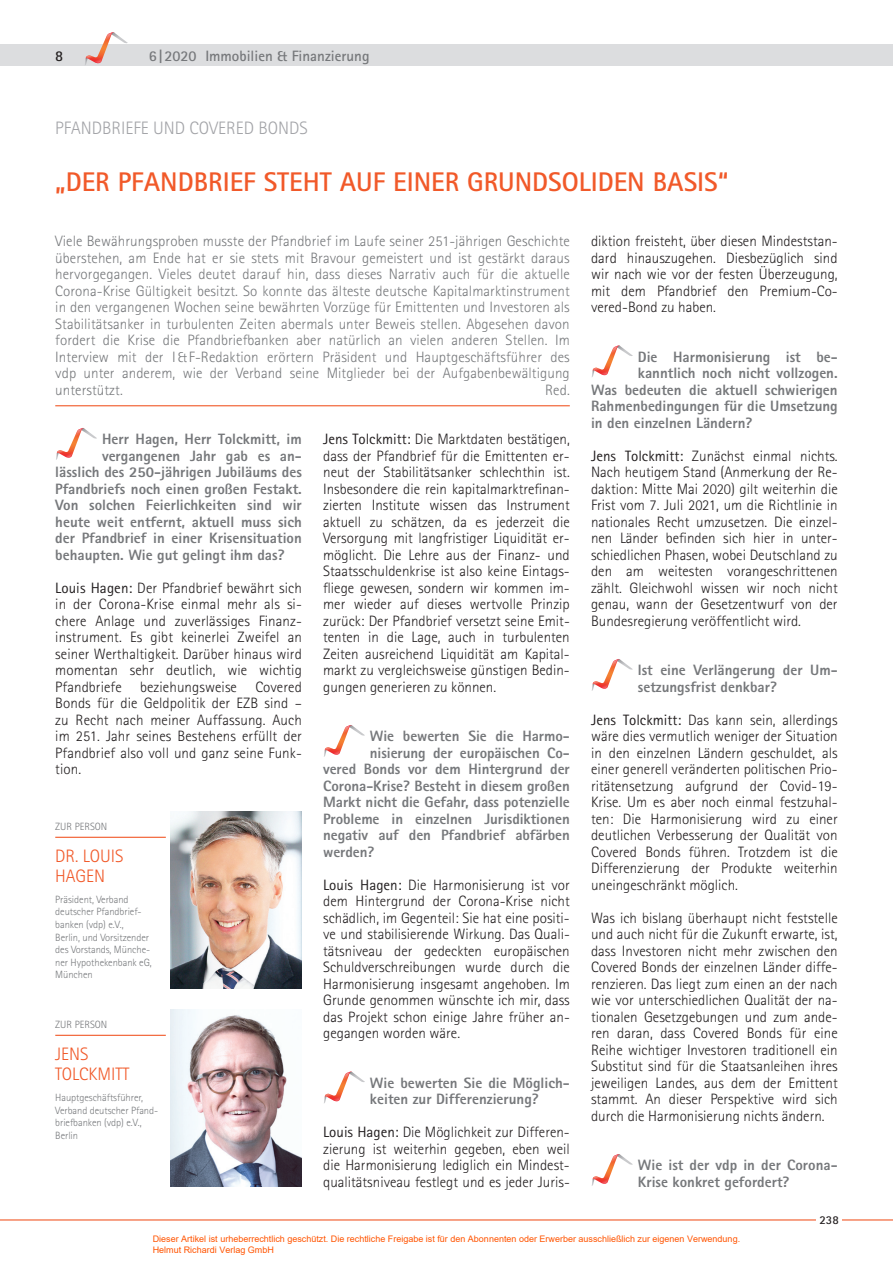
<style>
.page{position:relative;width:893px;height:1263px;background:#fff}
.page>*{position:absolute;margin:0;border:0;box-sizing:border-box;transform-origin:0 0}
.t1{font:700 27px "Rotis Sans Serif";color:#f15929}
.t2{font:300 18px "Rotis Sans Serif";color:#a3a4a8}
.t3{font:300 18px/20.2px "Rotis Sans Serif";color:#f15929}
.t4{font:300 15px/16.5px "Rotis Sans Serif";color:#231f20;text-align:justify}
.t5{font:800 15px/16.5px "Rotis Sans Serif";color:#76787b}
.t6{font:300 15px/16.5px "Rotis Sans Serif";letter-spacing:.005em;color:#76787b;text-align:justify}
.t7{font:700 15px "Rotis Sans Serif";color:#76787b}
.t8{font:700 15px "Rotis Sans Serif";color:#231f20}
.t9{font:700 12px "Rotis Sans Serif";color:#231f20}
.t10{font:300 10.5px/12.6px "Rotis Sans Serif";letter-spacing:-.005em;color:#76787b}
.t11{font:9px/10.8px "Arial";color:#ff5400}
.s1{font-weight:400}
</style>
<div class="page">
<div style="left:0;top:45px;width:893px;height:21px;background:#dcdddf"></div>
<svg style="left:85px;top:32px;width:43px;height:33px"></svg>
<hr style="left:0;top:1219px;width:893px;height:1px;background:#f15929">
<div style="left:816px;top:1214px;width:26px;height:13px;background:#fff"></div>
<hr style="left:55px;top:405px;width:515px;height:1px;background:#f15929">
<svg style="left:56px;top:428px;width:41px;height:32px"></svg>
<svg style="left:324px;top:725px;width:41px;height:32px"></svg>
<svg style="left:324px;top:1071px;width:41px;height:32px"></svg>
<svg style="left:592px;top:345px;width:41px;height:32px"></svg>
<svg style="left:592px;top:659px;width:41px;height:32px"></svg>
<svg style="left:592px;top:1154px;width:41px;height:32px"></svg>
<img style="left:170px;top:1010px;width:132px;height:176px">
<hr style="left:55px;top:1035px;width:111px;height:1px;background:#f15929">
<img style="left:170px;top:812px;width:132px;height:176px">
<hr style="left:55px;top:837px;width:111px;height:1px;background:#f15929">
<p class="t8" style="left:55px;top:46px;width:10px">8</p>
<p class="t7" style="left:149px;top:46px;width:222px">6|2020 Immobilien &amp; Finanzierung</p>
<p class="t2" style="left:55px;top:117px;width:254px">PFANDBRIEFE UND COVERED BONDS</p>
<h1 class="t1" style="left:55px;top:165px;width:674px">„DER PFANDBRIEF STEHT AUF EINER GRUNDSOLIDEN BASIS“</h1>
<p class="t6" style="left:55px;top:233px;width:516px">Viele Bewährungsproben musste der Pfandbrief im Laufe seiner 251-jährigen Geschichte überstehen, am Ende hat er sie stets mit Bravour gemeistert und ist gestärkt daraus hervorgegangen. Vieles deutet darauf hin, dass dieses Narrativ auch für die aktuelle Corona-Krise Gültigkeit besitzt. So konnte das älteste deutsche Kapitalmarktinstrument in den vergangenen Wochen seine bewährten Vorzüge für Emittenten und Investoren als Stabilitätsanker in turbulenten Zeiten abermals unter Beweis stellen. Abgesehen davon fordert die Krise die Pfandbriefbanken aber natürlich an vielen anderen Stellen. Im Interview mit der I&amp;F-Redaktion erörtern Präsident und Hauptgeschäftsführer des vdp unter anderem, wie der Verband seine Mitglieder bei der Aufgabenbewältigung unterstützt.</p>
<p class="t6" style="left:545px;top:381px;width:26px">Red.</p>
<p class="t5" style="left:102px;top:431px;width:201px">Herr Hagen, Herr Tolckmitt, im</p>
<p class="t5" style="left:102px;top:447px;width:201px">vergangenen Jahr gab es an-</p>
<p class="t5" style="left:55px;top:464px;width:248px">lässlich des 250-jährigen Jubiläums des</p>
<p class="t5" style="left:55px;top:480px;width:248px">Pfandbriefs noch einen großen Festakt.</p>
<p class="t5" style="left:55px;top:497px;width:248px">Von solchen Feierlichkeiten sind wir</p>
<p class="t5" style="left:55px;top:513px;width:248px">heute weit entfernt, aktuell muss sich</p>
<p class="t5" style="left:55px;top:530px;width:248px">der Pfandbrief in einer Krisensituation</p>
<p class="t5" style="left:55px;top:546px;width:231px">behaupten. Wie gut gelingt ihm das?</p>
<p class="t4" style="left:55px;top:579px;width:248px"><span class="s1">Louis Hagen:</span> Der Pfandbrief bewährt sich in der Corona-Krise einmal mehr als si&shy;chere Anlage und zuverlässiges Finanz&shy;instrument. Es gibt keinerlei Zweifel an seiner Werthaltigkeit. Darüber hinaus wird momentan sehr deutlich, wie wichtig Pfandbriefe beziehungsweise Covered Bonds für die Geldpolitik der EZB sind – zu Recht nach meiner Auffassung. Auch im 251. Jahr seines Bestehens erfüllt der Pfandbrief also voll und ganz seine Funk&shy;tion.</p>
<p class="t10" style="left:55px;top:820px;width:54px">ZUR PERSON</p>
<p class="t3" style="left:55px;top:845px;width:70px">DR. LOUIS<br>HAGEN</p>
<p class="t10" style="left:55px;top:893px;width:98px">Präsident, Verband deutscher Pfandbrief&shy;banken (vdp) e.V.,<br>Berlin, und Vorsitzender des Vorstands, Münche&shy;ner Hypothekenbank eG,<br>München</p>
<p class="t10" style="left:55px;top:1018px;width:54px">ZUR PERSON</p>
<p class="t3" style="left:55px;top:1043px;width:76px">JENS<br>TOLCKMITT</p>
<p class="t10" style="left:55px;top:1091px;width:103px">Hauptgeschäftsführer,<br>Verband deutscher Pfand&shy;briefbanken (vdp) e.V.,<br>Berlin</p>
<p class="t4" style="left:323px;top:431px;width:248px"><span class="s1">Jens Tolckmitt:</span> Die Marktdaten bestätigen, dass der Pfandbrief für die Emittenten er&shy;neut der Stabilitätsanker schlechthin ist.<br>Insbesondere die rein kapitalmarktrefinan&shy;zierten Institute wissen das Instrument aktuell zu schätzen, da es jederzeit die Versorgung mit langfristiger Liquidität er&shy;möglicht. Die Lehre aus der Finanz- und Staatsschuldenkrise ist also keine Eintags&shy;fliege gewesen, sondern wir kommen im&shy;mer wieder auf dieses wertvolle Prinzip zurück: Der Pfandbrief versetzt seine Emit&shy;tenten in die Lage, auch in turbulenten Zeiten ausreichend Liquidität am Kapital&shy;markt zu vergleichsweise günstigen Bedin&shy;gungen generieren zu können.</p>
<p class="t5" style="left:370px;top:728px;width:200px">Wie bewerten Sie die Harmo-</p>
<p class="t5" style="left:370px;top:744px;width:201px">nisierung der europäischen Co-</p>
<p class="t5" style="left:323px;top:761px;width:248px">vered Bonds vor dem Hintergrund der</p>
<p class="t5" style="left:323px;top:777px;width:248px">Corona-Krise? Besteht in diesem großen</p>
<p class="t5" style="left:323px;top:794px;width:248px">Markt nicht die Gefahr, dass potenzielle</p>
<p class="t5" style="left:323px;top:810px;width:248px">Probleme in einzelnen Jurisdiktionen</p>
<p class="t5" style="left:323px;top:827px;width:248px">negativ auf den Pfandbrief abfärben</p>
<p class="t5" style="left:323px;top:843px;width:53px">werden?</p>
<p class="t4" style="left:323px;top:876px;width:248px"><span class="s1">Louis Hagen:</span> Die Harmonisierung ist vor dem Hintergrund der Corona-Krise nicht schädlich, im Gegenteil: Sie hat eine positi&shy;ve und stabilisierende Wirkung. Das Quali&shy;tätsniveau der gedeckten europäischen Schuldverschreibungen wurde durch die Harmonisierung insgesamt angehoben. Im Grunde genommen wünschte ich mir, dass das Projekt schon einige Jahre früher an&shy;gegangen worden wäre.</p>
<p class="t5" style="left:370px;top:1074px;width:201px">Wie bewerten Sie die Möglich&shy;keiten zur Differenzierung?</p>
<p class="t4" style="left:323px;top:1124px;width:248px"><span class="s1">Louis Hagen:</span> Die Möglichkeit zur Differen&shy;zierung ist weiterhin gegeben, eben weil die Harmonisierung lediglich ein Mindest&shy;qualitätsniveau festlegt und es jeder Juris-</p>
<p class="t4" style="left:591px;top:233px;width:248px">diktion freisteht, über diesen Mindeststan&shy;dard hinauszugehen. Diesbezüglich sind wir nach wie vor der festen Überzeugung, mit dem Pfandbrief den Premium-Co&shy;vered-Bond zu haben.</p>
<p class="t5" style="left:638px;top:348px;width:201px">Die Harmonisierung ist be-</p>
<p class="t5" style="left:638px;top:365px;width:201px">kanntlich noch nicht vollzogen.</p>
<p class="t5" style="left:591px;top:381px;width:248px">Was bedeuten die aktuell schwierigen</p>
<p class="t5" style="left:591px;top:398px;width:248px">Rahmenbedingungen für die Umsetzung</p>
<p class="t5" style="left:591px;top:414px;width:163px">in den einzelnen Ländern?</p>
<p class="t4" style="left:591px;top:447px;width:248px"><span class="s1">Jens Tolckmitt:</span> Zunächst einmal nichts.<br>Nach heutigem Stand (Anmerkung der Re&shy;daktion: Mitte Mai 2020) gilt weiterhin die Frist vom 7. Juli 2021, um die Richtlinie in nationales Recht umzusetzen. Die einzel&shy;nen Länder befinden sich hier in unter&shy;schiedlichen Phasen, wobei Deutschland zu den am weitesten vorangeschrittenen zählt. Gleichwohl wissen wir noch nicht genau, wann der Gesetzentwurf von der Bundesregierung veröffentlicht wird.</p>
<p class="t5" style="left:638px;top:662px;width:201px">Ist eine Verlängerung der Um&shy;setzungsfrist denkbar?</p>
<p class="t4" style="left:591px;top:711px;width:248px"><span class="s1">Jens Tolckmitt:</span> Das kann sein, allerdings wäre dies vermutlich weniger der Situation in den einzelnen Ländern geschuldet, als einer generell veränderten politischen Prio&shy;ritätensetzung aufgrund der Covid-19- Krise. Um es aber noch einmal festzuhal&shy;ten: Die Harmonisierung wird zu einer deutlichen Verbesserung der Qualität von Covered Bonds führen. Trotzdem ist die Differenzierung der Produkte weiterhin uneingeschränkt möglich.</p>
<p class="t4" style="left:591px;top:909px;width:248px">Was ich bislang überhaupt nicht feststelle und auch nicht für die Zukunft erwarte, ist, dass Investoren nicht mehr zwischen den Covered Bonds der einzelnen Länder diffe&shy;renzieren. Das liegt zum einen an der nach wie vor unterschiedlichen Qualität der na&shy;tionalen Gesetzgebungen und zum ande&shy;ren daran, dass Covered Bonds für eine Reihe wichtiger Investoren traditionell ein Substitut sind für die Staatsanleihen ihres jeweiligen Landes, aus dem der Emittent stammt. An dieser Perspektive wird sich durch die Harmonisierung nichts ändern.</p>
<p class="t5" style="left:638px;top:1157px;width:201px">Wie ist der vdp in der Corona-<br>Krise konkret gefordert?</p>
<p class="t9" style="left:819px;top:1212px;width:21px">238</p>
<p class="t11" style="left:153px;top:1233px;width:589px">Dieser Artikel ist urheberrechtlich geschützt. Die rechtliche Freigabe ist für den Abonnenten oder Erwerber ausschließlich zur eigenen Verwendung.<br>Helmut Richardi Verlag GmbH</p>
</div>
